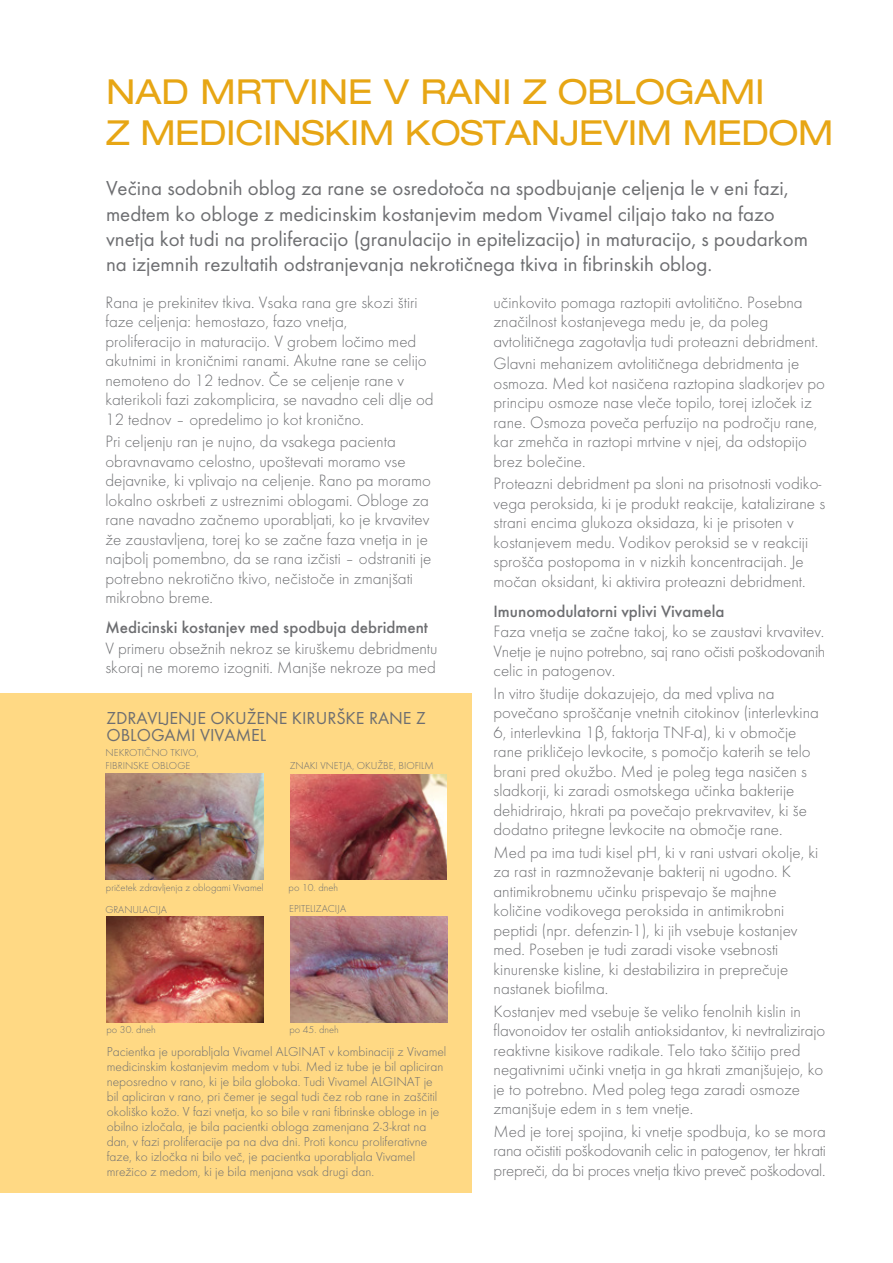
<style>
.page{position:relative;width:893px;height:1263px;background:#fff}
.page>*{position:absolute;margin:0;border:0;box-sizing:border-box;transform-origin:0 0}
.t1{font:expanded 34.5px/41.4px "Helvetica Neue LT Pro";letter-spacing:-.01em;color:#e7a614}
.t2{font:21px/25.2px "Futura T";color:#6d6e71}
.t3{font:18px/16.5px "Futura T";color:#6d6e71}
.t4{font:300 17.1px/19.5px "Futura T";color:#6d6e71}
.t5{font:500 17.1px "Futura T";color:#6d6e71}
.t6{font:300 13.5px/15px "Futura T";color:#6d6e71}
.t7{font:300 10.5px/12.6px "Futura T";color:#6d6e71}
.s1{font-family:"Myriad Pro"}
</style>
<div class="page">
<div style="left:0;top:693px;width:472px;height:499px;background:#ffd984"></div>
<img style="left:290px;top:774px;width:157px;height:105px">
<img style="left:290px;top:916px;width:157px;height:106px">
<img style="left:106px;top:773px;width:157px;height:106px">
<img style="left:106px;top:917px;width:157px;height:105px">
<h1 class="t1" style="left:106px;top:71px;width:729px">NAD MRTVINE V RANI Z OBLOGAMI<br>Z MEDICINSKIM KOSTANJEVIM MEDOM</h1>
<p class="t2" style="left:106px;top:176px;width:703px">Večina sodobnih oblog za rane se osredotoča na spodbujanje celjenja le v eni fazi, medtem ko obloge z medicinskim kostanjevim medom Vivamel ciljajo tako na fazo vnetja kot tudi na proliferacijo (granulacijo in epitelizacijo) in maturacijo, s poudarkom na izjemnih rezultatih odstranjevanja nekrotičnega tkiva in fibrinskih oblog.</p>
<p class="t4" style="left:105px;top:293px;width:330px">Rana je prekinitev tkiva. Vsaka rana gre skozi štiri faze celjenja: hemostazo, fazo vnetja,<br>proliferacijo in maturacijo. V grobem ločimo med akutnimi in kroničnimi ranami. Akutne rane se celijo nemoteno do 12 tednov. Če se celjenje rane v katerikoli fazi zakomplicira, se navadno celi dlje od 12 tednov – opredelimo jo kot kronično.</p>
<p class="t4" style="left:105px;top:432px;width:327px">Pri celjenju ran je nujno, da vsakega pacienta obravnavamo celostno, upoštevati moramo vse dejavnike, ki vplivajo na celjenje. Rano pa moramo lokalno oskrbeti z ustreznimi oblogami. Obloge za rane navadno začnemo uporabljati, ko je krvavitev že zaustavljena, torej ko se začne faza vnetja in je najbolj pomembno, da se rana izčisti – odstraniti je potrebno nekrotično tkivo, nečistoče in zmanjšati mikrobno breme.</p>
<p class="t5" style="left:105px;top:618px;width:324px">Medicinski kostanjev med spodbuja debridment</p>
<p class="t4" style="left:105px;top:639px;width:334px">V primeru obsežnih nekroz se kiruškemu debridmentu skoraj ne moremo izogniti. Manjše nekroze pa med</p>
<p class="t3" style="left:106px;top:710px;width:321px">ZDRAVLJENJE OKUŽENE KIRURŠKE RANE Z<br>OBLOGAMI VIVAMEL</p>
<p class="t7" style="left:106px;top:747px;width:95px">NEKROTIČNO TKIVO,<br>FIBRINSKE OBLOGE</p>
<p class="t7" style="left:290px;top:760px;width:146px">ZNAKI VNETJA, OKUŽBE, BIOFILM</p>
<p class="t7" style="left:106px;top:881px;width:159px">pričetek zdravljenja z oblogami Vivamel</p>
<p class="t7" style="left:289px;top:881px;width:51px">po 10. dneh</p>
<p class="t7" style="left:105px;top:903px;width:63px">GRANULACIJA</p>
<p class="t7" style="left:289px;top:902px;width:58px">EPITELIZACIJA</p>
<p class="t7" style="left:106px;top:1023px;width:51px">po 30. dneh</p>
<p class="t7" style="left:289px;top:1023px;width:51px">po 45. dneh</p>
<p class="t6" style="left:107px;top:1044px;width:341px">Pacientka je uporabljala Vivamel ALGINAT v kombinaciji z Vivamel medicinskim kostanjevim medom v tubi. Med iz tube je bil apliciran neposredno v rano, ki je bila globoka. Tudi Vivamel ALGINAT je bil apliciran v rano, pri čemer je segal tudi čez rob rane in zaščitil okoliško kožo. V fazi vnetja, ko so bile v rani fibrinske obloge in je obilno izločala, je bila pacientki obloga zamenjana 2-3-krat na dan, v fazi proliferacije pa na dva dni. Proti koncu proliferativne faze, ko izločka ni bilo več, je pacientka uporabljala Vivamel mrežico z medom, ki je bila menjana vsak drugi dan.</p>
<p class="t4" style="left:494px;top:293px;width:326px">učinkovito pomaga raztopiti avtolitično. Posebna značilnost kostanjevega medu je, da poleg avtolitičnega zagotavlja tudi proteazni debridment.</p>
<p class="t4" style="left:494px;top:354px;width:333px">Glavni mehanizem avtolitičnega debridmenta je osmoza. Med kot nasičena raztopina sladkorjev po principu osmoze nase vleče topilo, torej izloček iz rane. Osmoza poveča perfuzijo na področju rane, kar zmehča in raztopi mrtvine v njej, da odstopijo brez bolečine.</p>
<p class="t4" style="left:494px;top:474px;width:333px">Proteazni debridment pa sloni na prisotnosti vodiko&shy;vega peroksida, ki je produkt reakcije, katalizirane s strani encima glukoza oksidaza, ki je prisoten v kostanjevem medu. Vodikov peroksid se v reakciji sprošča postopoma in v nizkih koncentracijah. Je močan oksidant, ki aktivira proteazni debridment.</p>
<p class="t5" style="left:494px;top:601px;width:232px">Imunomodulatorni vplivi Vivamela</p>
<p class="t4" style="left:494px;top:622px;width:333px;text-align:justify">Faza vnetja se začne takoj, ko se zaustavi krvavitev.<br>Vnetje je nujno potrebno, saj rano očisti poškodovanih celic in patogenov.</p>
<p class="t4" style="left:494px;top:684px;width:327px">In vitro študije dokazujejo, da med vpliva na povečano sproščanje vnetnih citokinov (interlevkina 6, interlevkina 1<span class="s1">β</span>, faktorja TNF-<span class="s1">α</span>), ki v območje rane prikličejo levkocite, s pomočjo katerih se telo brani pred okužbo. Med je poleg tega nasičen s sladkorji, ki zaradi osmotskega učinka bakterije dehidrirajo, hkrati pa povečajo prekrvavitev, ki še dodatno pritegne levkocite na območje rane.</p>
<p class="t4" style="left:494px;top:843px;width:326px">Med pa ima tudi kisel pH, ki v rani ustvari okolje, ki za rast in razmnoževanje bakterij ni ugodno. K antimikrobnemu učinku prispevajo še majhne količine vodikovega peroksida in antimikrobni peptidi (npr. defenzin-1), ki jih vsebuje kostanjev med. Poseben je tudi zaradi visoke vsebnosti kinurenske kisline, ki destabilizira in preprečuje nastanek biofilma.</p>
<p class="t4" style="left:494px;top:1002px;width:333px">Kostanjev med vsebuje še veliko fenolnih kislin in flavonoidov ter ostalih antioksidantov, ki nevtralizirajo reaktivne kisikove radikale. Telo tako ščitijo pred negativnimi učinki vnetja in ga hkrati zmanjšujejo, ko je to potrebno. Med poleg tega zaradi osmoze zmanjšuje edem in s tem vnetje.</p>
<p class="t4" style="left:494px;top:1122px;width:334px;text-align:justify">Med je torej spojina, ki vnetje spodbuja, ko se mora rana očistiti poškodovanih celic in patogenov, ter hkrati prepreči, da bi proces vnetja tkivo preveč poškodoval.</p>
</div>
